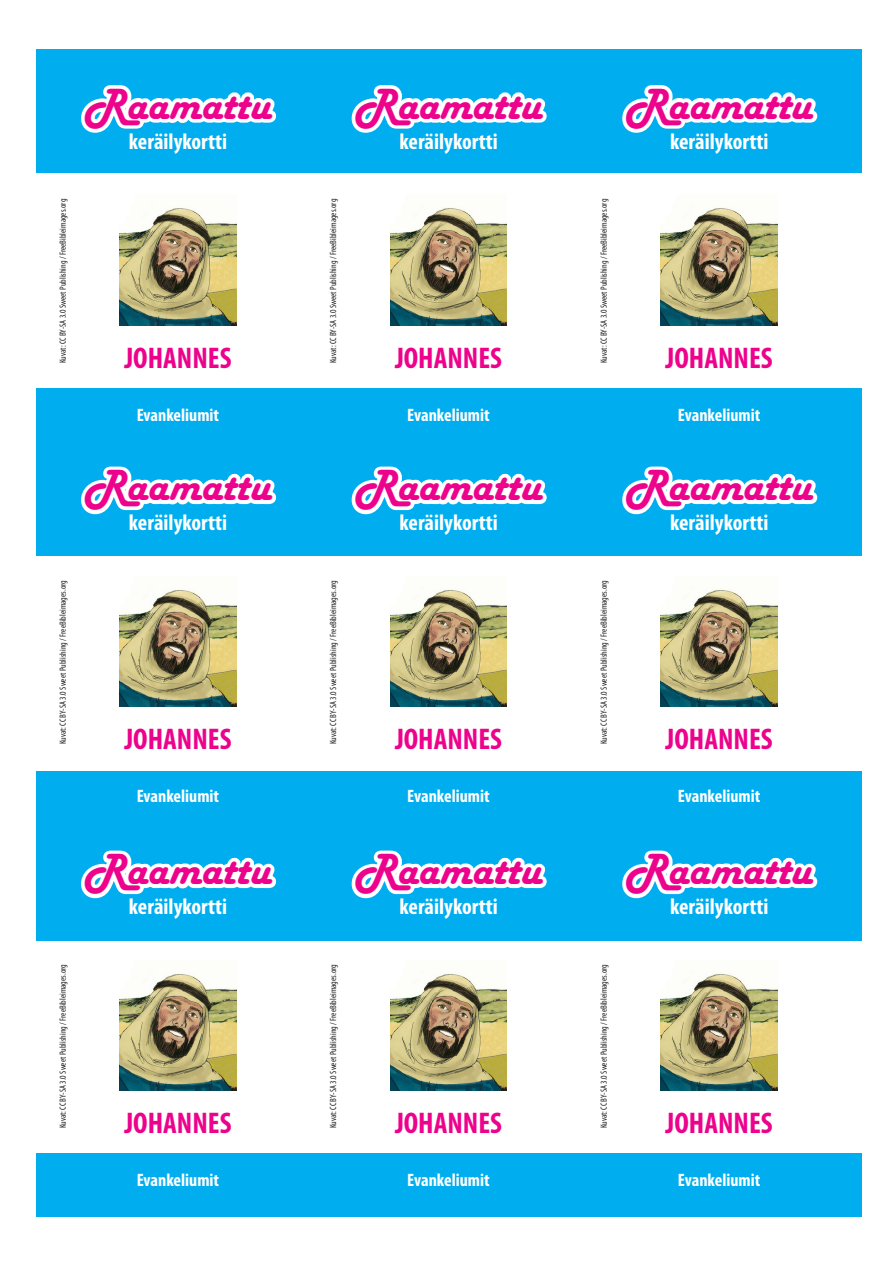
<style>
.page{position:relative;width:893px;height:1263px;background:#fff}
.page>*{position:absolute;margin:0;border:0;box-sizing:border-box;transform-origin:0 0}
.t1{font:45px "Harlow Solid";color:#ed028c}
.t2{font:700 condensed 30px "Myriad Pro";color:#ed028c}
.t3{font:700 condensed 22.5px "Myriad Pro";color:#fff}
.t4{font:700 condensed 18px "Myriad Pro";color:#fff}
.Leipis{font:condensed 9px "Myriad Pro";color:#231f20}
</style>
<div class="page">
<div style="left:36px;top:1154px;width:825px;height:63px;background:#00aeef"></div>
<div style="left:36px;top:816px;width:825px;height:125px;background:#00aeef"></div>
<div style="left:36px;top:772px;width:825px;height:53px;background:#00aeef"></div>
<div style="left:36px;top:432px;width:825px;height:124px;background:#00aeef"></div>
<div style="left:36px;top:49px;width:825px;height:124px;background:#00aeef"></div>
<div style="left:36px;top:388px;width:825px;height:52px;background:#00aeef"></div>
<svg style="left:81px;top:85px;width:195px;height:48px"></svg>
<img style="left:120px;top:208px;width:116px;height:117px">
<svg style="left:351px;top:85px;width:196px;height:48px"></svg>
<img style="left:390px;top:207px;width:117px;height:118px">
<svg style="left:622px;top:85px;width:196px;height:48px"></svg>
<img style="left:661px;top:208px;width:117px;height:117px">
<svg style="left:81px;top:466px;width:195px;height:49px"></svg>
<img style="left:120px;top:590px;width:116px;height:117px">
<svg style="left:351px;top:466px;width:196px;height:49px"></svg>
<img style="left:390px;top:589px;width:117px;height:118px">
<svg style="left:622px;top:466px;width:196px;height:49px"></svg>
<img style="left:661px;top:590px;width:117px;height:117px">
<svg style="left:81px;top:850px;width:195px;height:49px"></svg>
<img style="left:120px;top:974px;width:116px;height:116px">
<svg style="left:351px;top:850px;width:196px;height:49px"></svg>
<img style="left:390px;top:973px;width:117px;height:117px">
<svg style="left:622px;top:850px;width:196px;height:49px"></svg>
<img style="left:661px;top:974px;width:117px;height:116px">
<p class="t1" style="left:85px;top:79px;width:187px">Raamattu</p>
<p class="t3" style="left:129px;top:127px;width:100px">keräilykortti</p>
<p class="Leipis" style="left:57px;top:363px;width:166px;rotate:-90deg">Kuvat: CC BY-SA 3.0 Sweet Publishing / FreeBibleimages.org</p>
<p class="t2" style="left:124px;top:339px;width:109px">JOHANNES</p>
<p class="t4" style="left:137px;top:403px;width:84px">Evankeliumit</p>
<p class="t1" style="left:85px;top:461px;width:187px">Raamattu</p>
<p class="t3" style="left:129px;top:509px;width:100px">keräilykortti</p>
<p class="Leipis" style="left:57px;top:744px;width:166px;rotate:-90deg">Kuvat: CC BY-SA 3.0 Sweet Publishing / FreeBibleimages.org</p>
<p class="t2" style="left:124px;top:721px;width:109px">JOHANNES</p>
<p class="t4" style="left:137px;top:785px;width:84px">Evankeliumit</p>
<p class="t1" style="left:85px;top:845px;width:187px">Raamattu</p>
<p class="t3" style="left:129px;top:893px;width:100px">keräilykortti</p>
<p class="Leipis" style="left:57px;top:1128px;width:166px;rotate:-90deg">Kuvat: CC BY-SA 3.0 Sweet Publishing / FreeBibleimages.org</p>
<p class="t2" style="left:124px;top:1105px;width:109px">JOHANNES</p>
<p class="t4" style="left:137px;top:1169px;width:84px">Evankeliumit</p>
<p class="t1" style="left:356px;top:79px;width:187px">Raamattu</p>
<p class="t3" style="left:399px;top:127px;width:100px">keräilykortti</p>
<p class="Leipis" style="left:328px;top:363px;width:166px;rotate:-90deg">Kuvat: CC BY-SA 3.0 Sweet Publishing / FreeBibleimages.org</p>
<p class="t2" style="left:395px;top:339px;width:109px">JOHANNES</p>
<p class="t4" style="left:407px;top:403px;width:84px">Evankeliumit</p>
<p class="t1" style="left:356px;top:461px;width:187px">Raamattu</p>
<p class="t3" style="left:399px;top:509px;width:100px">keräilykortti</p>
<p class="Leipis" style="left:328px;top:744px;width:166px;rotate:-90deg">Kuvat: CC BY-SA 3.0 Sweet Publishing / FreeBibleimages.org</p>
<p class="t2" style="left:395px;top:721px;width:109px">JOHANNES</p>
<p class="t4" style="left:407px;top:785px;width:84px">Evankeliumit</p>
<p class="t1" style="left:356px;top:845px;width:187px">Raamattu</p>
<p class="t3" style="left:399px;top:893px;width:100px">keräilykortti</p>
<p class="Leipis" style="left:328px;top:1128px;width:166px;rotate:-90deg">Kuvat: CC BY-SA 3.0 Sweet Publishing / FreeBibleimages.org</p>
<p class="t2" style="left:395px;top:1105px;width:109px">JOHANNES</p>
<p class="t4" style="left:407px;top:1169px;width:84px">Evankeliumit</p>
<p class="t1" style="left:626px;top:79px;width:187px">Raamattu</p>
<p class="t3" style="left:670px;top:127px;width:100px">keräilykortti</p>
<p class="Leipis" style="left:598px;top:363px;width:166px;rotate:-90deg">Kuvat: CC BY-SA 3.0 Sweet Publishing / FreeBibleimages.org</p>
<p class="t2" style="left:666px;top:339px;width:109px">JOHANNES</p>
<p class="t4" style="left:678px;top:403px;width:84px">Evankeliumit</p>
<p class="t1" style="left:626px;top:461px;width:187px">Raamattu</p>
<p class="t3" style="left:670px;top:509px;width:100px">keräilykortti</p>
<p class="Leipis" style="left:598px;top:744px;width:166px;rotate:-90deg">Kuvat: CC BY-SA 3.0 Sweet Publishing / FreeBibleimages.org</p>
<p class="t2" style="left:666px;top:721px;width:109px">JOHANNES</p>
<p class="t4" style="left:678px;top:785px;width:84px">Evankeliumit</p>
<p class="t1" style="left:626px;top:845px;width:187px">Raamattu</p>
<p class="t3" style="left:670px;top:893px;width:100px">keräilykortti</p>
<p class="Leipis" style="left:598px;top:1128px;width:166px;rotate:-90deg">Kuvat: CC BY-SA 3.0 Sweet Publishing / FreeBibleimages.org</p>
<p class="t2" style="left:666px;top:1105px;width:109px">JOHANNES</p>
<p class="t4" style="left:678px;top:1169px;width:84px">Evankeliumit</p>
</div>
